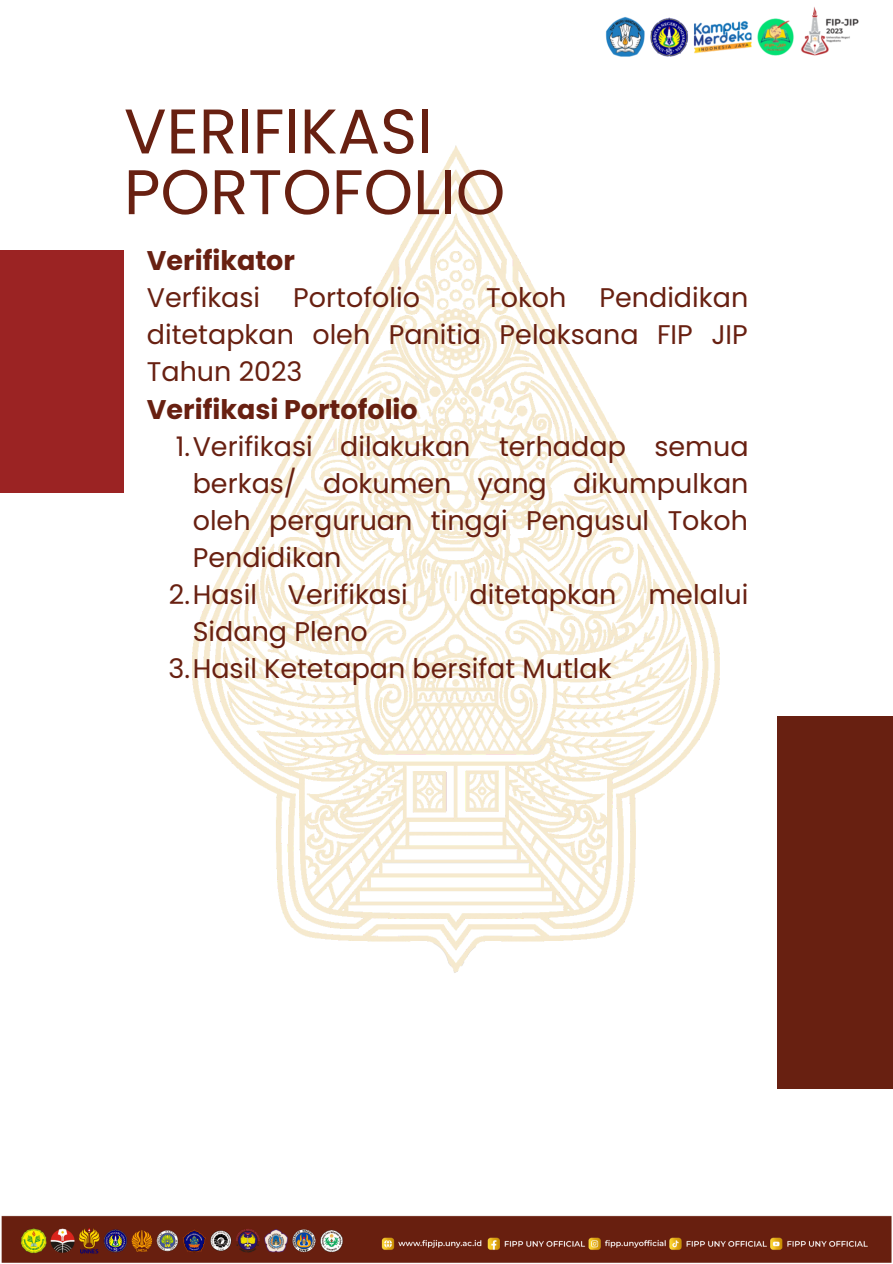
<style>
.page{position:relative;width:893px;height:1264px;background:#fff}
.page>*{position:absolute;margin:0;border:0;box-sizing:border-box;transform-origin:0 0}
.t1{font:63px/60.8px "Poppins";color:#682011}
.t2{font:27px/37px "Poppins";color:#682011;text-align:justify}
.t3{font:700 27px "Poppins";color:#682011}
</style>
<div class="page">
<div style="left:0;top:250px;width:123px;height:242px;background:#9b2323"></div>
<img style="left:192px;top:145px;width:528px;height:828px">
<div style="left:777px;top:715px;width:115px;height:373px;background:#682011"></div>
<img style="left:605px;top:7px;width:254px;height:50px">
<img style="left:1px;top:1215px;width:891px;height:47px">
<p class="t1" style="left:124px;top:101px;width:383px">VERIFIKASI<br>PORTOFOLIO</p>
<p class="t3" style="left:147px;top:242px;width:150px">Verifikator</p>
<p class="t2" style="left:147px;top:279px;width:274px">Verfikasi Portofolio</p>
<p class="t2" style="left:147px;top:279px;width:603px;text-indent:339px">Tokoh Pendidikan ditetapkan oleh Panitia Pelaksana FIP JIP Tahun 2023</p>
<p class="t3" style="left:147px;top:390px;width:272px">Verifikasi Portofolio</p>
<p class="t2" style="left:193px;top:428px;width:557px;text-indent:-17px">1.Verifikasi dilakukan terhadap semua berkas/ dokumen yang dikumpulkan oleh perguruan tinggi Pengusul Tokoh Pendidikan</p>
<p class="t2" style="left:169px;top:576px;width:240px">2.Hasil Verifikasi</p>
<p class="t2" style="left:469px;top:576px;width:280px">ditetapkan melalui</p>
<p class="t2" style="left:193px;top:613px;width:177px">Sidang Pleno</p>
<p class="t2" style="left:168px;top:650px;width:444px">3.Hasil Ketetapan bersifat Mutlak</p>
</div>
